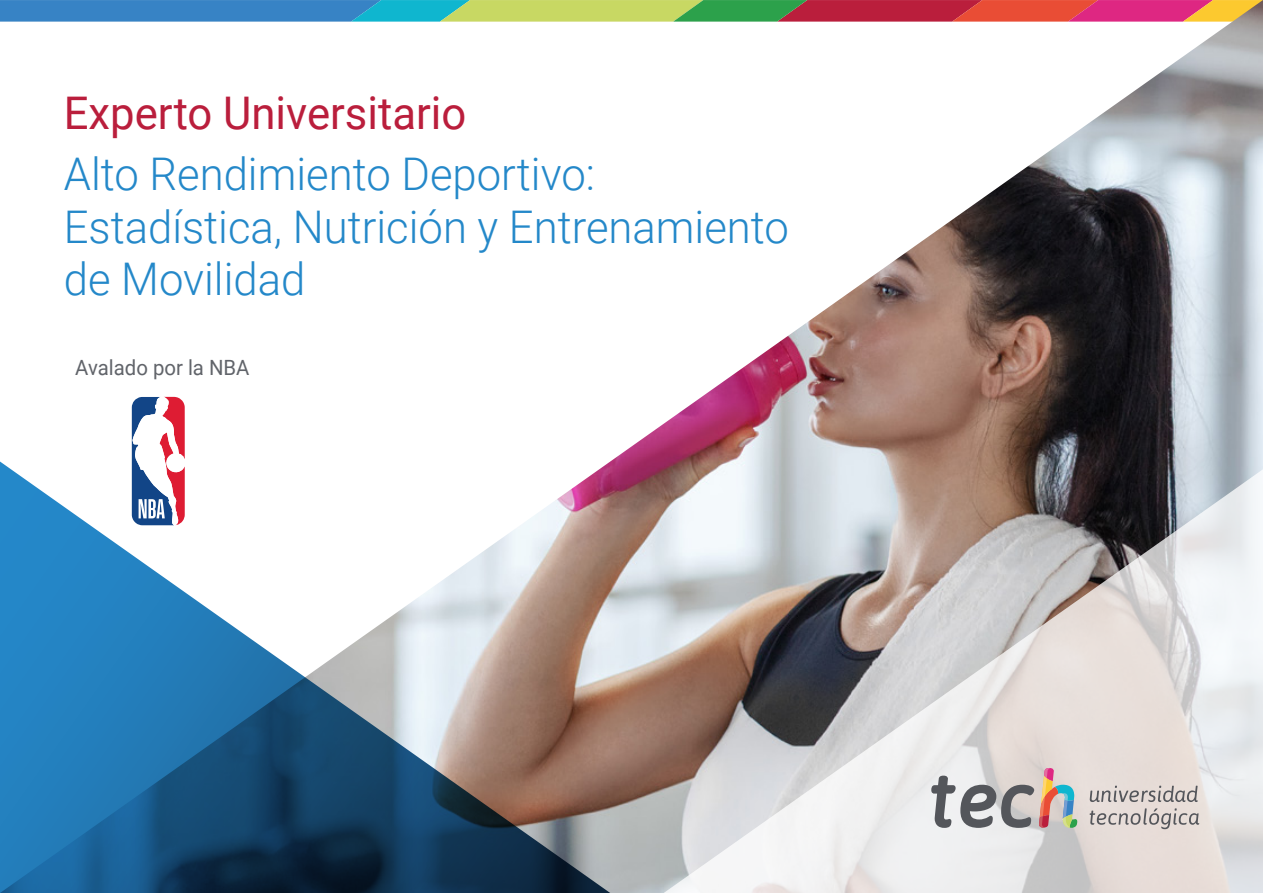
<style>
.page{position:relative;width:1263px;height:893px;background:#fff}
.page>*{position:absolute;margin:0;border:0;box-sizing:border-box;transform-origin:0 0}
.t1{font:300 45px/52.5px "Roboto";color:#2488c9}
.t2{font:45px "Roboto";color:#ba1e3c}
.t3{font:21px "Roboto";color:#61646a}
</style>
<div class="page">
<img style="left:0;top:0;width:1263px;height:454px">
<svg style="left:640px;top:454px;width:623px;height:439px;background:#c3bebd"></svg>
<svg style="left:0;top:446px;width:640px;height:447px"></svg>
<svg style="left:931px;top:768px;width:146px;height:60px;background:#b5b0ae"></svg>
<svg style="left:1090px;top:786px;width:108px;height:16px;background:#bdb6b4"></svg>
<svg style="left:1090px;top:808px;width:109px;height:21px;background:#c7bfbd"></svg>
<svg style="left:132px;top:397px;width:53px;height:128px"></svg>
<p class="t2" style="left:64px;top:82px;width:404px">Experto Universitario</p>
<p class="t1" style="left:64px;top:147px;width:727px">Alto Rendimiento Deportivo:<br>Estadística, Nutrición y Entrenamiento de Movilidad</p>
<p class="t3" style="left:75px;top:353px;width:176px">Avalado por la NBA</p>
</div>
